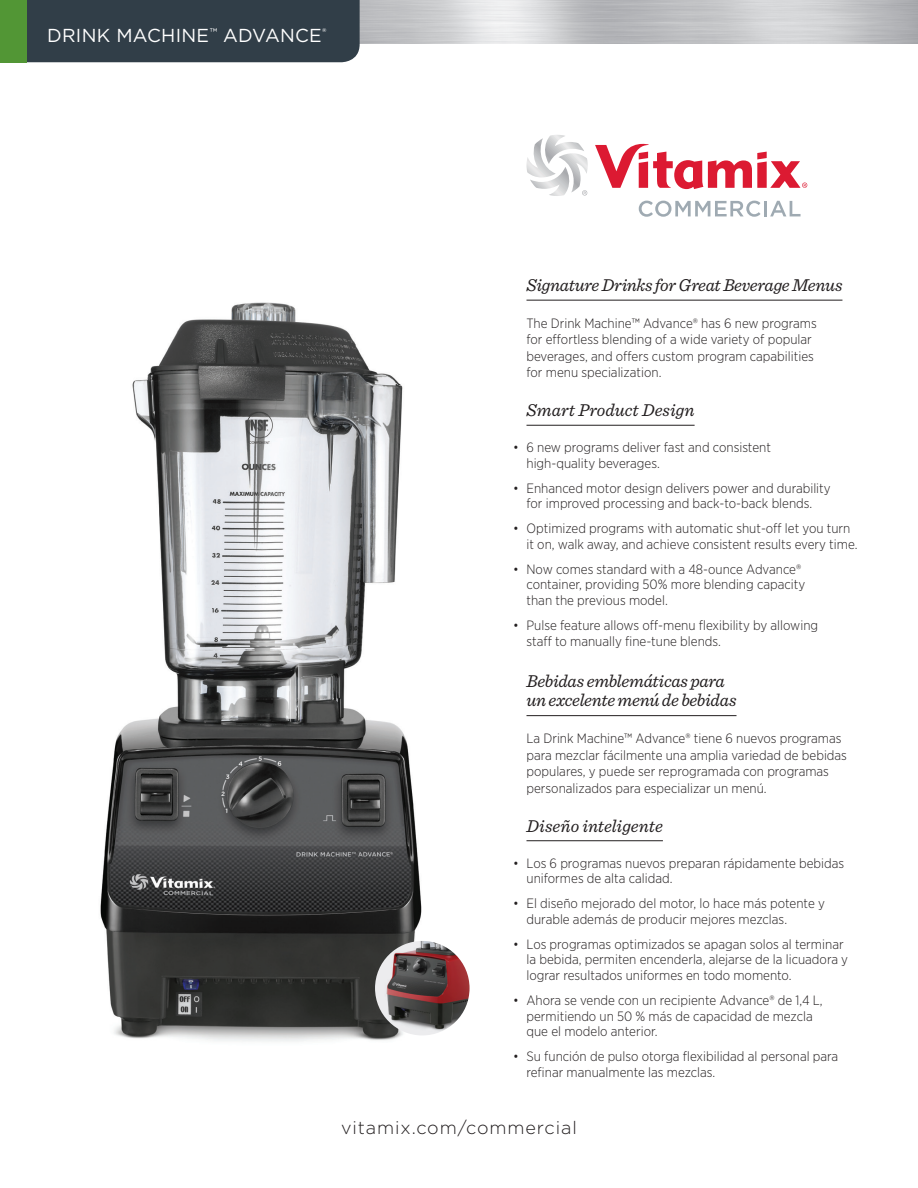
<style>
.page{position:relative;width:918px;height:1188px;background:#fff}
.page>*{position:absolute;margin:0;border:0;box-sizing:border-box;transform-origin:0 0}
.Machine_Name{font:18.75px "Gotham";letter-spacing:.015em;color:#fff}
.t1{font:italic 18px/19.5px "Sentinel";letter-spacing:-.01em;color:#231f20}
.t2{font:300 18px "Gotham";letter-spacing:.05em;color:#231f20}
.Text{font:300 13.5px/15.8px "Gotham Narrow";color:#231f20}
</style>
<div class="page">
<svg style="left:595px;top:143px;width:212px;height:46px"></svg>
<svg style="left:526px;top:135px;width:62px;height:61px"></svg>
<svg style="left:639px;top:201px;width:122px;height:16px"></svg>
<hr style="left:764px;top:201px;width:3px;height:15px;background:#9faab2">
<svg style="left:770px;top:201px;width:31px;height:15px"></svg>
<img style="left:100px;top:302px;width:322px;height:740px">
<img style="left:375px;top:941px;width:95px;height:94px">
<div style="left:27px;top:0;width:333px;height:62px;background:#313e48"></div>
<div style="left:0;top:0;width:27px;height:62px;background:#529635"></div>
<hr style="left:526px;top:300px;width:316px;height:1px;background:#231f20">
<hr style="left:526px;top:425px;width:169px;height:1px;background:#231f20">
<hr style="left:526px;top:715px;width:211px;height:1px;background:#231f20">
<hr style="left:526px;top:840px;width:137px;height:1px;background:#231f20">
<p class="Machine_Name" style="left:47px;top:23px;width:281px">DRINK MACHINE<sup>™</sup> ADVANCE<sup>®</sup></p>
<p class="t1" style="left:526px;top:274px;width:317px">Signature Drinks for Great Beverage Menus</p>
<p class="Text" style="left:526px;top:314px;width:292px;line-height:16.5px">The Drink Machine™ Advance® has 6 new programs for effortless blending of a wide variety of popular beverages, and offers custom program capabilities for menu specialization.</p>
<p class="t1" style="left:526px;top:399px;width:170px">Smart Product Design</p>
<p class="Text" style="left:526px;top:439px;width:246px;text-indent:-14px">• 6 new programs deliver fast and consistent high-quality beverages.</p>
<p class="Text" style="left:513px;top:480px;width:319px;text-align:center">• Enhanced motor design delivers power and durability for improved processing and back-to-back blends.</p>
<p class="Text" style="left:526px;top:520px;width:333px;text-indent:-14px">• Optimized programs with automatic shut-off let you turn it on, walk away, and achieve consistent results every time.</p>
<p class="Text" style="left:526px;top:561px;width:280px;text-indent:-14px">• Now comes standard with a 48-ounce Advance® container, providing 50% more blending capacity than the previous model.</p>
<p class="Text" style="left:526px;top:617px;width:293px;text-indent:-14px">• Pulse feature allows off-menu flexibility by allowing staff to manually fine-tune blends.</p>
<p class="t1" style="left:526px;top:670px;width:212px">Bebidas emblemáticas para un excelente menú de bebidas</p>
<p class="Text" style="left:526px;top:730px;width:322px;line-height:16.5px">La Drink Machine™ Advance® tiene 6 nuevos programas para mezclar fácilmente una amplia variedad de bebidas populares, y puede ser reprogramada con programas personalizados para especializar un menú.</p>
<p class="t1" style="left:526px;top:815px;width:138px">Diseño inteligente</p>
<p class="Text" style="left:526px;top:855px;width:319px;text-indent:-14px">• Los 6 programas nuevos preparan rápidamente bebidas uniformes de alta calidad.</p>
<p class="Text" style="left:526px;top:895px;width:300px;text-indent:-14px">• El diseño mejorado del motor, lo hace más potente y durable además de producir mejores mezclas.</p>
<p class="Text" style="left:526px;top:936px;width:323px;text-indent:-14px">• Los programas optimizados se apagan solos al terminar la bebida, permiten encenderla, alejarse de la licuadora y lograr resultados uniformes en todo momento.</p>
<p class="Text" style="left:526px;top:992px;width:298px;text-indent:-14px">• Ahora se vende con un recipiente Advance® de 1,4 L, permitiendo un 50 % más de capacidad de mezcla que el modelo anterior.</p>
<p class="Text" style="left:526px;top:1048px;width:313px;text-indent:-14px">• Su función de pulso otorga flexibilidad al personal para refinar manualmente las mezclas.</p>
<p class="t2" style="left:341px;top:1116px;width:237px">vitamix.com/commercial</p>
</div>
